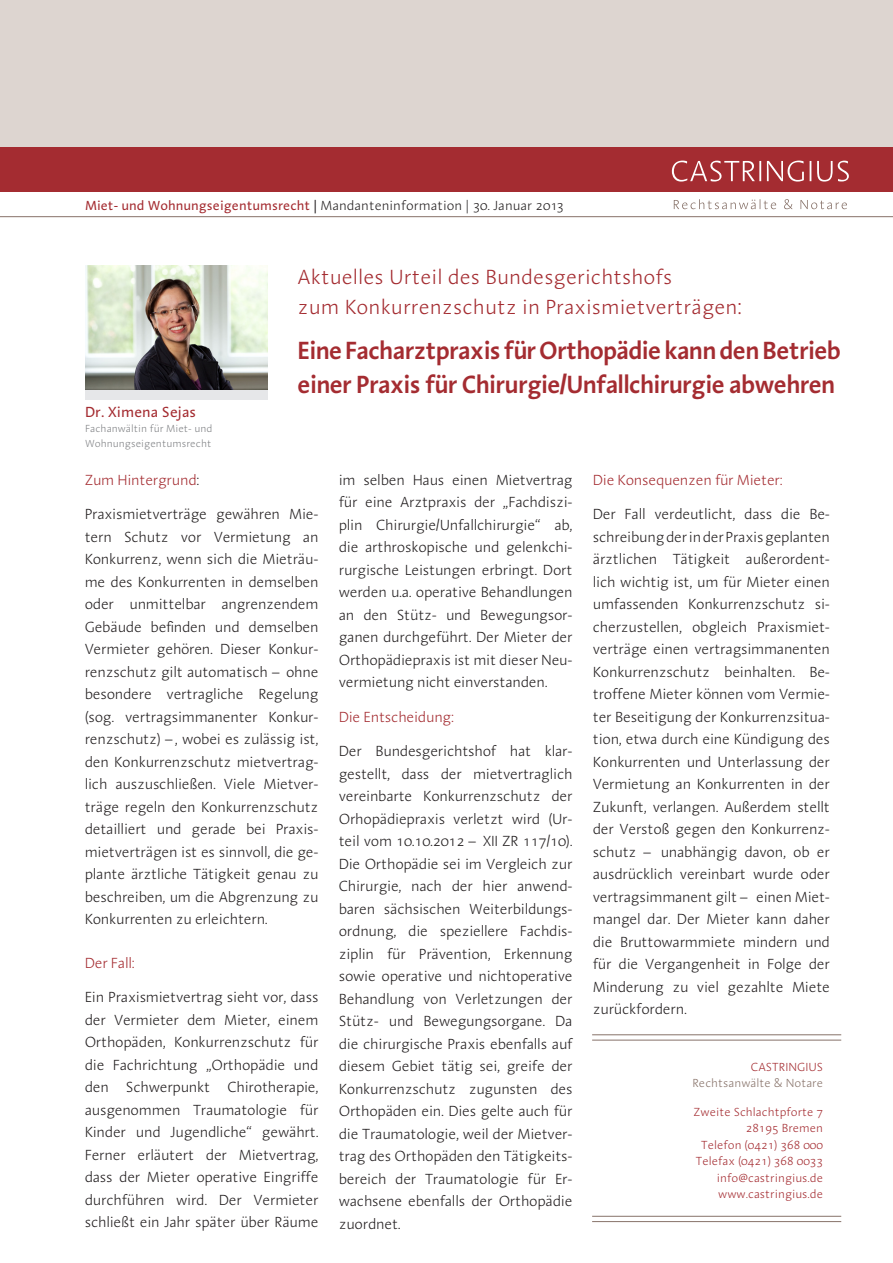
<style>
.page{position:relative;width:893px;height:1263px;background:#fff}
.page>*{position:absolute;margin:0;border:0;box-sizing:border-box;transform-origin:0 0}
.t1{font:600 25.5px/34.5px "Linotype Aroma";letter-spacing:-.03em;color:#a42c31}
.t2{font:300 21px "Linotype Aroma";color:#a42c31}
.t3{font:300 15px/22.5px "Linotype Aroma";letter-spacing:-.02em;color:#231f20;text-align:justify}
.t4{font:300 15px "Linotype Aroma";letter-spacing:-.02em;color:#a42c31}
.t5{font:15px "Linotype Aroma";color:#a42c31}
.t6{font:300 13.5px "Linotype Aroma";color:#231f20}
.t7{font:300 12px "Linotype Aroma";color:#a42c31}
.t8{font:300 12px "Linotype Aroma";color:#877269}
.t9{font:300 10.5px "Linotype Aroma";color:#808285}
.s1{font-weight:400;color:#a42c31}
.s2{font-weight:400}
.s3{font-size:22.5px}
.s4{color:#231f20}
</style>
<div class="page">
<hr style="left:592px;top:1034px;width:249px;height:1px;background:#877269">
<hr style="left:592px;top:1040px;width:249px;height:1px;background:#877269">
<hr style="left:592px;top:1216px;width:249px;height:1px;background:#877269">
<hr style="left:592px;top:1221px;width:249px;height:1px;background:#877269">
<div style="left:0;top:0;width:893px;height:172px;background:#ddd5d0"></div>
<div style="left:0;top:148px;width:893px;height:44px;background:#a42c31"></div>
<hr style="left:0;top:216px;width:893px;height:1px;background:#877269">
<svg style="left:672px;top:161px;width:177px;height:21px"></svg>
<svg style="left:674px;top:199px;width:173px;height:10px"></svg>
<div style="left:85px;top:276px;width:183px;height:124px;background:#e6e7e9"></div>
<img style="left:85px;top:266px;width:183px;height:123px">
<p class="t6" style="left:85px;top:197px;width:480px"><span class="s1">Miet- und Wohnungseigentumsrecht</span> <span class="s2">|</span> Mandanteninformation | 30. Januar 2013</p>
<p class="t5" style="left:85px;top:403px;width:113px">Dr. Ximena Sejas</p>
<p class="t9" style="left:85px;top:422px;width:129px">Fachanwältin für Miet- und</p>
<p class="t9" style="left:85px;top:437px;width:128px">Wohnungseigentumsrecht</p>
<p class="t2" style="left:298px;top:263px;width:376px">Aktuelles Urteil des Bundesgerichtshofs</p>
<p class="t2" style="left:298px;top:293px;width:447px">zum Konkurrenzschutz in Praxismietverträgen<span class="s3">:</span></p>
<p class="t1" style="left:298px;top:332px;width:545px">Eine Facharztpraxis für Orthopädie kann den Betrieb einer Praxis für Chirurgie/Unfallchirurgie abwehren</p>
<p class="t4" style="left:85px;top:470px;width:117px">Zum Hintergrund<span class="s4">:</span></p>
<p class="t3" style="left:85px;top:503px;width:235px">Praxismietverträge gewähren Mie&shy;tern Schutz vor Vermietung an Konkurrenz, wenn sich die Mieträu&shy;me des Konkurrenten in demselben oder unmittelbar angrenzendem Gebäude befinden und demselben Vermieter gehören. Dieser Konkur&shy;renzschutz gilt automatisch – ohne besondere vertragliche Regelung (sog. vertragsimmanenter Konkur&shy;renzschutz) –, wobei es zulässig ist, den Konkurrenzschutz mietvertrag&shy;lich auszuschließen. Viele Mietver&shy;träge regeln den Konkurrenzschutz detailliert und gerade bei Praxis&shy;mietverträgen ist es sinnvoll, die ge&shy;plante ärztliche Tätigkeit genau zu beschreiben, um die Abgrenzung zu Konkurrenten zu erleichtern.</p>
<p class="t4" style="left:85px;top:953px;width:52px">Der Fall:</p>
<p class="t3" style="left:85px;top:986px;width:235px">Ein Praxismietvertrag sieht vor, dass der Vermieter dem Mieter, einem Orthopäden, Konkurrenzschutz für die Fachrichtung „Orthopädie und den Schwerpunkt Chirotherapie, ausgenommen Traumatologie für Kinder und Jugendliche“ gewährt.<br>Ferner erläutert der Mietvertrag, dass der Mieter operative Eingriffe durchführen wird. Der Vermieter schließt ein Jahr später über Räume</p>
<p class="t3" style="left:339px;top:468px;width:235px">im selben Haus einen Mietvertrag für eine Arztpraxis der „Fachdiszi&shy;plin Chirurgie/Unfallchirurgie“ ab, die arthroskopische und gelenkchi&shy;rurgische Leistungen erbringt. Dort werden u.a. operative Behandlungen an den Stütz- und Bewegungsor&shy;ganen durchgeführt. Der Mieter der Orthopädiepraxis ist mit dieser Neu&shy;vermietung nicht einverstanden.</p>
<p class="t4" style="left:339px;top:707px;width:117px">Die Entscheidung:</p>
<p class="t3" style="left:339px;top:740px;width:235px">Der Bundesgerichtshof hat klar&shy;gestellt, dass der mietvertraglich vereinbarte Konkurrenzschutz der Orhopädiepraxis verletzt wird (Ur&shy;teil vom 10.10.2012 – XII ZR 117/10).<br>Die Orthopädie sei im Vergleich zur Chirurgie, nach der hier anwend&shy;baren sächsischen Weiterbildungs&shy;ordnung, die speziellere Fachdis&shy;ziplin für Prävention, Erkennung sowie operative und nichtoperative Behandlung von Verletzungen der Stütz- und Bewegungsorgane. Da die chirurgische Praxis ebenfalls auf diesem Gebiet tätig sei, greife der Konkurrenzschutz zugunsten des Orthopäden ein. Dies gelte auch für die Traumatologie, weil der Mietver&shy;trag des Orthopäden den Tätigkeits&shy;bereich der Traumatologie für Er&shy;wachsene ebenfalls der Orthopädie zuordnet.</p>
<p class="t4" style="left:593px;top:470px;width:192px">Die Konsequenzen für Mieter:</p>
<p class="t3" style="left:593px;top:503px;width:239px">Der Fall verdeutlicht, dass die Be&shy;schreibung der in der Praxis geplanten ärztlichen Tätigkeit außerordent&shy;lich wichtig ist, um für Mieter einen umfassenden Konkurrenzschutz si&shy;cherzustellen, obgleich Praxismiet&shy;verträge einen vertragsimmanenten Konkurrenzschutz beinhalten. Be&shy;troffene Mieter können vom Vermie&shy;ter Beseitigung der Konkurrenzsitua&shy;tion, etwa durch eine Kündigung des Konkurrenten und Unterlassung der Vermietung an Konkurrenten in der Zukunft, verlangen. Außerdem stellt der Verstoß gegen den Konkurrenz&shy;schutz – unabhängig davon, ob er ausdrücklich vereinbart wurde oder vertragsimmanent gilt – einen Miet&shy;mangel dar. Der Mieter kann daher die Bruttowarmmiete mindern und für die Vergangenheit in Folge der Minderung zu viel gezahlte Miete zurückfordern.</p>
<p class="t7" style="left:751px;top:1059px;width:74px">CASTRINGIUS</p>
<p class="t8" style="left:692px;top:1076px;width:132px">Rechtsanwälte &amp; Notare</p>
<p class="t7" style="left:694px;top:1104px;width:131px">Zweite Schlachtpforte 7</p>
<p class="t7" style="left:746px;top:1121px;width:79px">28195 Bremen</p>
<p class="t7" style="left:701px;top:1137px;width:123px">Telefon (0421) 368 000</p>
<p class="t7" style="left:696px;top:1154px;width:129px">Telefax (0421) 368 0033</p>
<p class="t7" style="left:717px;top:1170px;width:108px">info@castringius.de</p>
<p class="t7" style="left:718px;top:1187px;width:106px">www.castringius.de</p>
</div>
